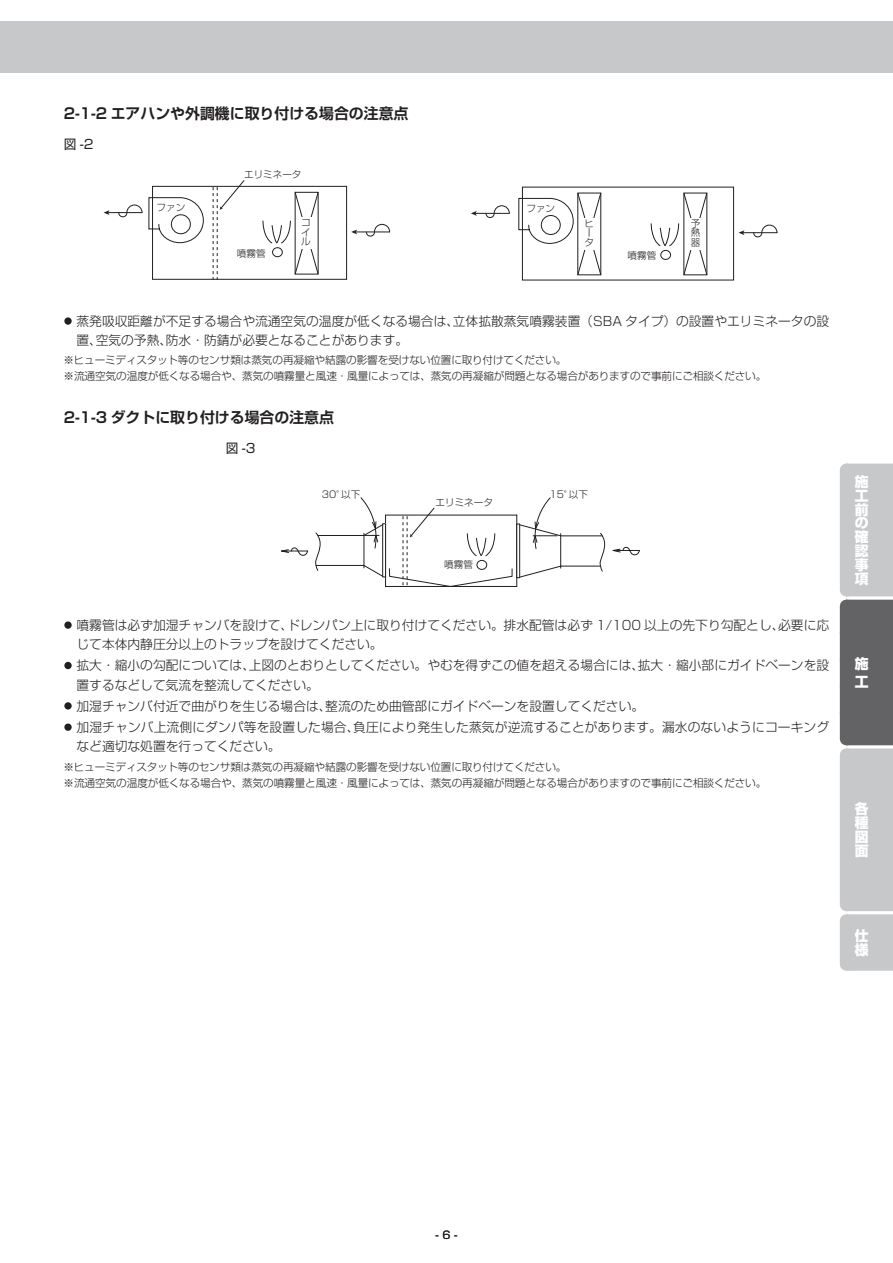
<style>
.page{position:relative;width:893px;height:1263px;background:#fff}
.page>*{position:absolute;margin:0;border:0;box-sizing:border-box;transform-origin:0 0}
.t1{font:700 14.85px "Shin Go Pro De";color:#231f20}
.t2{font:800 13.8px/13.8px "Shin Go Pro";color:#fff;text-align:justify}
.t3{font:300 12.75px/19.2px "Shin Go Pro";color:#231f20}
.t4{font:12.75px "Shin Go Pro";color:#231f20}
.t5{font:300 10.65px/15.9px "Shin Go Pro";letter-spacing:-.01em;color:#231f20}
.t6{font:10.65px "Shin Go Pro";color:#231f20}
.t7{font:300 9.6px/9.6px "Shin Go Pro";color:#231f20;text-align:justify}
.s1{font-size:8.55px}
</style>
<div class="page">
<div style="left:0;top:21px;width:893px;height:51px;background:#c7c8ca"></div>
<svg style="left:839px;top:463px;width:54px;height:508px;background:#c9cacc"></svg>
<div style="left:846px;top:462px;width:47px;height:136px;background:#c7c8ca"></div>
<div style="left:847px;top:600px;width:46px;height:145px;background:#636366"></div>
<svg style="left:846px;top:462px;width:47px;height:2px"></svg>
<svg style="left:847px;top:596px;width:46px;height:4px"></svg>
<hr style="left:846px;top:745px;width:47px;height:3px;background:#fff">
<hr style="left:846px;top:911px;width:47px;height:3px;background:#fff">
<div style="left:840px;top:470px;width:13px;height:120px;background:#c7c8ca"></div>
<div style="left:840px;top:606px;width:13px;height:133px;background:#636366"></div>
<div style="left:840px;top:755px;width:13px;height:150px;background:#c7c8ca"></div>
<svg style="left:846px;top:739px;width:1px;height:16px"></svg>
<div style="left:840px;top:921px;width:13px;height:43px;background:#c7c8ca"></div>
<svg style="left:846px;top:905px;width:1px;height:16px"></svg>
<svg style="left:840px;top:964px;width:13px;height:7px"></svg>
<div style="left:152px;top:186px;width:195px;height:94px;border:1px solid #231f20"></div>
<svg style="left:262px;top:191px;width:57px;height:84px"></svg>
<svg style="left:213px;top:180px;width:32px;height:100px"></svg>
<hr style="left:355px;top:232px;width:35px;height:1px;background:#231f20">
<svg style="left:351px;top:229px;width:6px;height:5px"></svg>
<svg style="left:366px;top:224px;width:24px;height:13px"></svg>
<hr style="left:108px;top:212px;width:34px;height:1px;background:#231f20">
<svg style="left:104px;top:210px;width:6px;height:5px"></svg>
<svg style="left:118px;top:197px;width:86px;height:46px"></svg>
<div style="left:301px;top:218px;width:10px;height:31px;background:#fff"></div>
<svg style="left:650px;top:192px;width:58px;height:84px"></svg>
<svg style="left:518px;top:192px;width:84px;height:84px"></svg>
<div style="left:690px;top:218px;width:11px;height:32px;background:#fff"></div>
<hr style="left:743px;top:232px;width:34px;height:1px;background:#231f20">
<svg style="left:738px;top:230px;width:6px;height:5px"></svg>
<svg style="left:753px;top:224px;width:25px;height:13px"></svg>
<hr style="left:475px;top:213px;width:34px;height:1px;background:#231f20">
<svg style="left:471px;top:211px;width:6px;height:5px"></svg>
<svg style="left:485px;top:205px;width:25px;height:13px"></svg>
<div style="left:584px;top:218px;width:11px;height:32px;background:#fff"></div>
<div style="left:516px;top:524px;width:4px;height:54px;border:1px solid #231f20"></div>
<hr style="left:560px;top:566px;width:40px;height:1px;background:#231f20">
<hr style="left:560px;top:535px;width:42px;height:1px;background:#231f20">
<svg style="left:519px;top:565px;width:43px;height:13px"></svg>
<svg style="left:599px;top:532px;width:41px;height:40px"></svg>
<svg style="left:519px;top:497px;width:43px;height:52px"></svg>
<hr style="left:560px;top:534px;width:1px;height:34px;background:#231f20">
<hr style="left:318px;top:535px;width:46px;height:1px;background:#231f20">
<hr style="left:316px;top:565px;width:48px;height:1px;background:#231f20">
<svg style="left:315px;top:532px;width:6px;height:39px"></svg>
<svg style="left:281px;top:547px;width:27px;height:9px"></svg>
<svg style="left:360px;top:497px;width:153px;height:90px"></svg>
<hr style="left:364px;top:533px;width:1px;height:35px;background:#231f20">
<p class="t1" style="left:64px;top:102px;width:346px">2-1-2 エアハンや外調機に取り付ける場合の注意点</p>
<p class="t4" style="left:64px;top:134px;width:31px">図 -2</p>
<p class="t7" style="left:157px;top:201px;width:30px">ファン</p>
<p class="t7" style="left:244px;top:169px;width:59px">エリミネータ</p>
<p class="t7" style="left:237px;top:247px;width:30px">噴霧管</p>
<p class="t7" style="left:301px;top:216px;width:11px">コイル</p>
<p class="t7" style="left:526px;top:202px;width:30px">ファン</p>
<p class="t7" style="left:585px;top:217px;width:10px;text-align:left">ヒータ</p>
<p class="t7" style="left:691px;top:217px;width:11px">予熱器</p>
<p class="t7" style="left:628px;top:249px;width:30px">噴霧管</p>
<p class="t7" style="left:316px;top:314px;width:11px">イル</p>
<p class="t7" style="left:599px;top:314px;width:10px">ータ</p>
<p class="t7" style="left:705px;top:305px;width:11px">予熱器</p>
<p class="t3" style="left:77px;top:310px;width:754px;text-indent:-13px"><span class="s1">⿟</span> 蒸発吸収距離が不足する場合や流通空気の温度が低くなる場合は、立体拡散蒸気噴霧装置（SBA タイプ）の設置やエリミネータの設置、空気の予熱、防水・防錆が必要となることがあります。</p>
<p class="t5" style="left:64px;top:351px;width:704px">※ヒューミディスタット等のセンサ類は蒸気の再凝縮や結露の影響を受けない位置に取り付けてください。<br>※流通空気の温度が低くなる場合や、蒸気の噴霧量と風速・風量によっては、蒸気の再凝縮が問題となる場合がありますので事前にご相談ください。</p>
<p class="t1" style="left:64px;top:406px;width:272px">2-1-3 ダクトに取り付ける場合の注意点</p>
<p class="t4" style="left:226px;top:438px;width:31px">図 -3</p>
<p class="t7" style="left:251px;top:335px;width:30px">噴霧管</p>
<p class="t7" style="left:322px;top:488px;width:40px">30°以下</p>
<p class="t7" style="left:549px;top:488px;width:40px">15°以下</p>
<p class="t7" style="left:436px;top:497px;width:59px">エリミネータ</p>
<p class="t7" style="left:444px;top:559px;width:30px">噴霧管</p>
<p class="t3" style="left:77px;top:614px;width:754px;text-indent:-13px"><span class="s1">⿟</span> 噴霧管は必ず加湿チャンバを設けて、ドレンパン上に取り付けてください。排水配管は必ず 1/100 以上の先下り勾配とし、必要に応じて本体内静圧分以上のトラップを設けてください。</p>
<p class="t3" style="left:77px;top:654px;width:754px;text-indent:-13px"><span class="s1">⿟</span> 拡大・縮小の勾配については、上図のとおりとしてください。やむを得ずこの値を超える場合には、拡大・縮小部にガイドベーンを設置するなどして気流を整流してください。</p>
<p class="t3" style="left:64px;top:694px;width:767px;line-height:21.3px"><span class="s1">⿟</span> 加湿チャンバ付近で曲がりを生じる場合は、整流のため曲管部にガイドベーンを設置してください。<br><span class="s1">⿟</span> 加湿チャンバ上流側にダンパ等を設置した場合、負圧により発生した蒸気が逆流することがあります。漏水のないようにコーキング</p>
<p class="t3" style="left:77px;top:735px;width:206px">など適切な処置を行ってください。</p>
<p class="t5" style="left:64px;top:757px;width:704px">※ヒューミディスタット等のセンサ類は蒸気の再凝縮や結露の影響を受けない位置に取り付けてください。<br>※流通空気の温度が低くなる場合や、蒸気の噴霧量と風速・風量によっては、蒸気の再凝縮が問題となる場合がありますので事前にご相談ください。</p>
<p class="t2" style="left:855px;top:473px;width:15px">施工前の確認事項</p>
<p class="t2" style="left:855px;top:653px;width:15px;line-height:18.5px">施工</p>
<p class="t2" style="left:855px;top:801px;width:15px">各種図面</p>
<p class="t2" style="left:855px;top:927px;width:15px">仕様</p>
<p class="t6" style="left:436px;top:1226px;width:23px">- 6 -</p>
</div>
